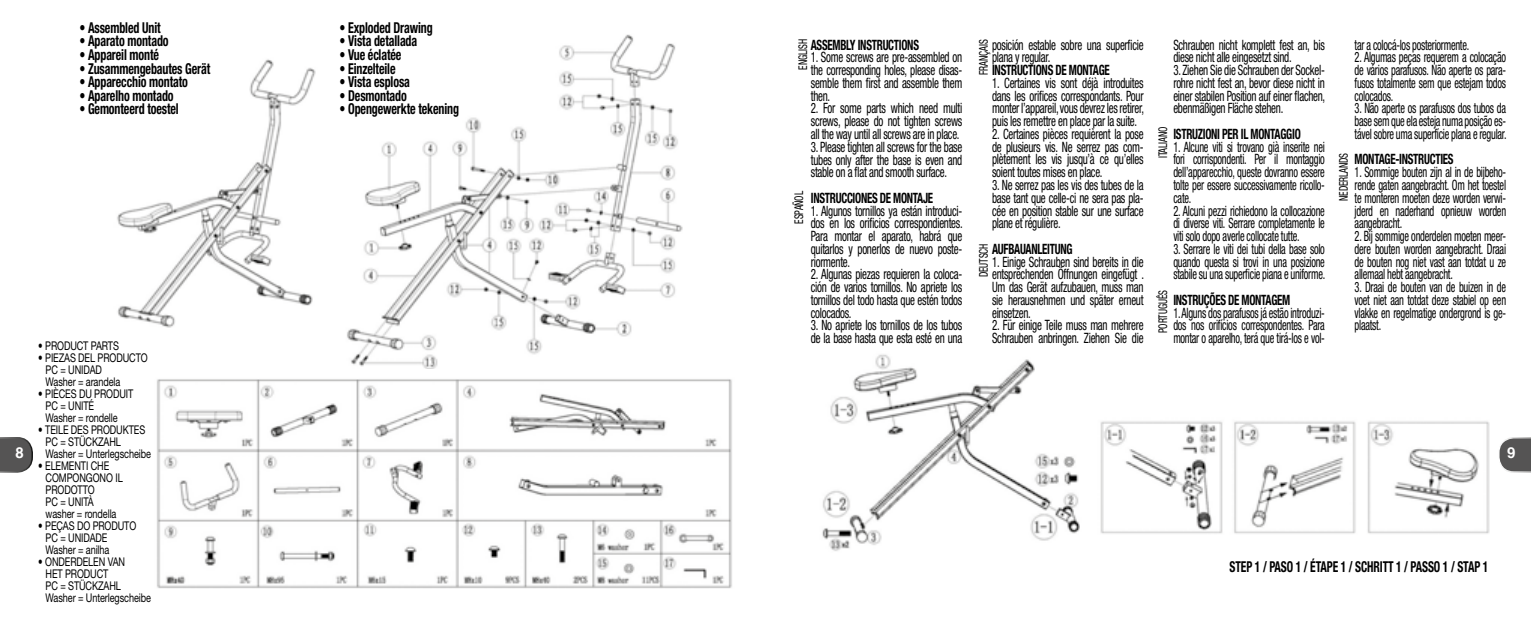
<style>
.page{position:relative;width:1531px;height:617px;background:#fff}
.page>*{position:absolute;margin:0;border:0;box-sizing:border-box;transform-origin:0 0}
.t1{font:700 condensed 15px "Helvetica Neue LT Std";letter-spacing:-.01em;color:#000;scale:.8 1}
.t2{font:700 condensed 15px "Helvetica Neue LT Std";letter-spacing:-.01em;color:#000;scale:.77 1}
.t3{font:700 15px "Helvetica";color:#fff}
.t4{font:condensed 14.25px/12.8px "Helvetica Neue LT Std";letter-spacing:-.025em;color:#000;text-align:justify;scale:.77 1}
.t5{font:condensed 14.25px/12.8px "Helvetica Neue LT Std";letter-spacing:-.025em;color:#000;text-align:justify;scale:.73 1}
.t6{font:700 condensed 14.25px "Helvetica Neue LT Std";letter-spacing:-.025em;color:#000;scale:.77 1}
.t7{font:12px/12px "Helvetica Neue LT Std";letter-spacing:-.01em;color:#000;scale:.76 1}
.t8{font:condensed 12px "Helvetica Neue LT Std";letter-spacing:-.01em;color:#000;scale:.8 1}
</style>
<div class="page">
<svg style="left:0;top:437px;width:33px;height:35px"></svg>
<svg style="left:1501px;top:437px;width:30px;height:35px"></svg>
<img style="left:117px;top:34px;width:566px;height:335px">
<img style="left:157px;top:379px;width:575px;height:209px">
<img style="left:822px;top:354px;width:679px;height:197px">
<p class="t1" style="left:79px;top:19px;width:103px">• Assembled Unit</p>
<p class="t1" style="left:79px;top:32px;width:113px">• Aparato montado</p>
<p class="t1" style="left:79px;top:46px;width:101px">• Appareil monté</p>
<p class="t1" style="left:79px;top:59px;width:165px">• Zusammengebautes Gerät</p>
<p class="t1" style="left:79px;top:73px;width:137px">• Apparecchio montato</p>
<p class="t1" style="left:79px;top:86px;width:119px">• Aparelho montado</p>
<p class="t1" style="left:79px;top:100px;width:126px">• Gemonteerd toestel</p>
<p class="t1" style="left:339px;top:19px;width:118px">• Exploded Drawing</p>
<p class="t1" style="left:339px;top:32px;width:99px">• Vista detallada</p>
<p class="t1" style="left:339px;top:46px;width:79px">• Vue éclatée</p>
<p class="t1" style="left:339px;top:59px;width:72px">• Einzelteile</p>
<p class="t1" style="left:339px;top:73px;width:90px">• Vista esplosa</p>
<p class="t1" style="left:339px;top:86px;width:86px">• Desmontado</p>
<p class="t1" style="left:339px;top:100px;width:151px">• Opengewerkte tekening</p>
<p class="t5" style="left:1354px;top:38px;width:158px">tar a colocá-los posteriormente.</p>
<p class="t5" style="left:1354px;top:51px;width:209px">2. Algumas peças requerem a colocação de vários parafusos. Não aperte os para&shy;fusos totalmente sem que estejam todos colocados.</p>
<p class="t5" style="left:1354px;top:102px;width:210px">3. Não aperte os parafusos dos tubos da base sem que ela esteja numa posição es&shy;tável sobre uma superfície plana e regular.</p>
<p class="t6" style="left:1354px;top:151px;width:130px">MONTAGE-INSTRUCTIES</p>
<p class="t5" style="left:1354px;top:166px;width:209px">1. Sommige bouten zijn al in de bijbeho&shy;rende gaten aangebracht. Om het toestel te monteren moeten deze worden verwi&shy;jderd en naderhand opnieuw worden aangebracht.</p>
<p class="t5" style="left:1354px;top:229px;width:209px">2. Bij sommige onderdelen moeten meer&shy;dere bouten worden aangebracht. Draai de bouten nog niet vast aan totdat u ze allemaal hebt aangebracht.</p>
<p class="t5" style="left:1354px;top:280px;width:209px">3. Draai de bouten van de buizen in de voet niet aan totdat deze stabiel op een vlakke en regelmatige ondergrond is ge&shy;plaatst.</p>
<p class="t4" style="left:992px;top:38px;width:198px">posición estable sobre una superficie plana y regular.</p>
<p class="t6" style="left:992px;top:61px;width:154px">INSTRUCTIONS DE MONTAGE</p>
<p class="t4" style="left:992px;top:76px;width:199px">1. Certaines vis sont déjà introduites dans les orifices correspondants. Pour monter l’appareil, vous devrez les retirer, puis les remettre en place par la suite.</p>
<p class="t4" style="left:992px;top:127px;width:198px">2. Certaines pièces requièrent la pose de plusieurs vis. Ne serrez pas com&shy;plètement les vis jusqu’à ce qu’elles soient toutes mises en place.</p>
<p class="t4" style="left:992px;top:178px;width:198px">3. Ne serrez pas les vis des tubes de la base tant que celle-ci ne sera pas pla&shy;cée en position stable sur une surface plane et régulière.</p>
<p class="t6" style="left:992px;top:240px;width:106px">AUFBAUANLEITUNG</p>
<p class="t4" style="left:992px;top:255px;width:199px">1. Einige Schrauben sind bereits in die entsprechenden Öffnungen eingefügt .<br>Um das Gerät aufzubauen, muss man sie herausnehmen und später erneut einsetzen.</p>
<p class="t4" style="left:992px;top:319px;width:198px">2. Für einige Teile muss man mehrere<br>Schrauben anbringen. Ziehen Sie die</p>
<p class="t6" style="left:811px;top:36px;width:142px">ASSEMBLY INSTRUCTIONS</p>
<p class="t4" style="left:811px;top:51px;width:198px">1. Some screws are pre-assembled on the corresponding holes, please disas&shy;semble them first and assemble them then.</p>
<p class="t4" style="left:811px;top:102px;width:198px">2. For some parts which need multi screws, please do not tighten screws all the way until all screws are in place.</p>
<p class="t4" style="left:811px;top:140px;width:198px">3. Please tighten all screws for the base tubes only after the base is even and stable on a flat and smooth surface.</p>
<p class="t6" style="left:811px;top:189px;width:160px">INSTRUCCIONES DE MONTAJE</p>
<p class="t4" style="left:811px;top:204px;width:199px">1. Algunos tornillos ya están introduci&shy;dos en los orificios correspondientes.<br>Para montar el aparato, habrá que quitarlos y ponerlos de nuevo poste&shy;riormente.</p>
<p class="t4" style="left:811px;top:268px;width:198px">2. Algunas piezas requieren la coloca&shy;ción de varios tornillos. No apriete los tornillos del todo hasta que estén todos colocados.</p>
<p class="t4" style="left:811px;top:319px;width:198px">3. No apriete los tornillos de los tubos de la base hasta que esta esté en una</p>
<p class="t4" style="left:1173px;top:38px;width:198px">Schrauben nicht komplett fest an, bis diese nicht alle eingesetzt sind.</p>
<p class="t4" style="left:1173px;top:64px;width:199px">3. Ziehen Sie die Schrauben der Sockel&shy;rohre nicht fest an, bevor diese nicht in einer stabilen Position auf einer flachen, ebenmäßigen Fläche stehen.</p>
<p class="t6" style="left:1173px;top:125px;width:167px">ISTRUZIONI PER IL MONTAGGIO</p>
<p class="t5" style="left:1173px;top:140px;width:209px">1. Alcune viti si trovano già inserite nei fori corrispondenti. Per il montaggio dell’apparecchio, queste dovranno essere tolte per essere successivamente ricollo&shy;cate.</p>
<p class="t5" style="left:1173px;top:204px;width:209px">2. Alcuni pezzi richiedono la collocazione di diverse viti. Serrare completamente le viti solo dopo averle collocate tutte.</p>
<p class="t5" style="left:1173px;top:242px;width:210px">3. Serrare le viti dei tubi della base solo quando questa si trovi in una posizione stabile su una superficie piana e uniforme.</p>
<p class="t6" style="left:1173px;top:291px;width:153px">INSTRUÇÕES DE MONTAGEM</p>
<p class="t5" style="left:1173px;top:306px;width:209px">1. Alguns dos parafusos já estão introduzi&shy;dos nos orifícios correspondentes. Para montar o aparelho, terá que tirá-los e vol-</p>
<p class="t8" style="left:796px;top:69px;width:40px;rotate:-90deg">ENGLISH</p>
<p class="t8" style="left:976px;top:75px;width:46px;rotate:-90deg">FRANÇAIS</p>
<p class="t8" style="left:1156px;top:158px;width:41px;rotate:-90deg">ITALIANO</p>
<p class="t8" style="left:1336px;top:201px;width:62px;rotate:-90deg">NEDERLANDS</p>
<p class="t8" style="left:792px;top:224px;width:42px;rotate:-90deg">ESPAÑOL</p>
<p class="t8" style="left:976px;top:277px;width:43px;rotate:-90deg">DEUTSCH</p>
<p class="t8" style="left:1156px;top:333px;width:55px;rotate:-90deg">PORTUGUÊS</p>
<p class="t7" style="left:38px;top:339px;width:108px">• PRODUCT PARTS</p>
<p class="t7" style="left:46px;top:351px;width:136px;text-indent:-7px">• PIEZAS DEL PRODUCTO<br>PC = UNIDAD<br>Washer = arandela</p>
<p class="t7" style="left:46px;top:387px;width:117px;text-indent:-7px">• PIÈCES DU PRODUIT<br>PC = UNITÉ<br>Washer = rondelle</p>
<p class="t7" style="left:46px;top:423px;width:140px;text-indent:-7px">• TEILE DES PRODUKTES<br>PC = STÜCKZAHL<br>Washer = Unterlegscheibe</p>
<p class="t7" style="left:46px;top:459px;width:103px;text-indent:-7px">• ELEMENTI CHE<br>COMPONGONO IL<br>PRODOTTO<br>PC = UNITÀ washer = rondella</p>
<p class="t7" style="left:46px;top:519px;width:121px;text-indent:-7px">• PEÇAS DO PRODUTO<br>PC = UNIDADE<br>Washer = anilha</p>
<p class="t7" style="left:46px;top:555px;width:140px;text-indent:-7px">• ONDERDELEN VAN<br>HET PRODUCT<br>PC = STÜCKZAHL<br>Washer = Unterlegscheibe</p>
<p class="t3" style="left:15px;top:441px;width:10px">8</p>
<p class="t3" style="left:1507px;top:440px;width:10px">9</p>
<p class="t2" style="left:1229px;top:558px;width:338px">STEP 1 / PASO 1 / ÉTAPE 1 / SCHRITT 1 / PASSO 1 / STAP 1</p>
</div>
